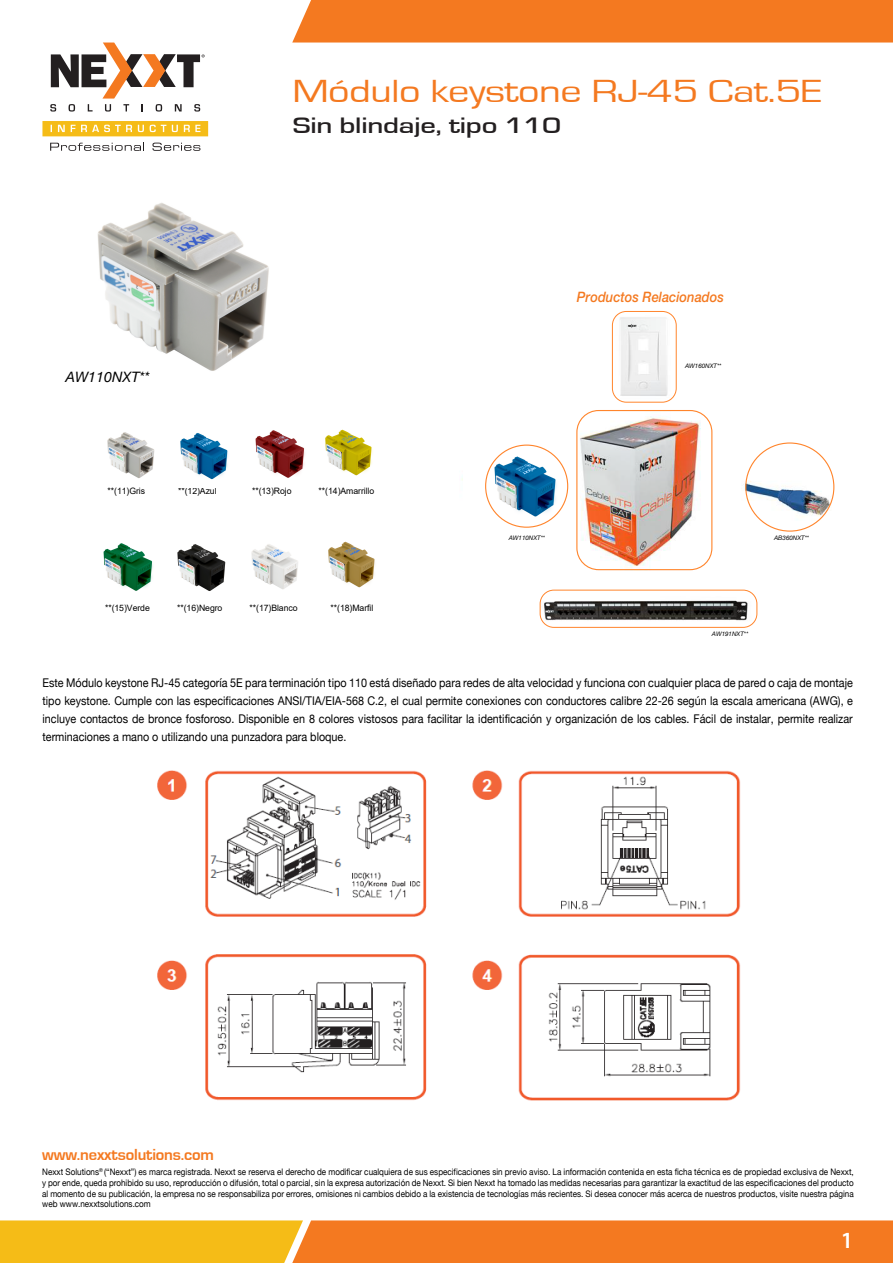
<style>
.page{position:relative;width:893px;height:1263px;background:#fff}
.page>*{position:absolute;margin:0;border:0;box-sizing:border-box;transform-origin:0 0}
.t1{font:33px "Eurostile T";letter-spacing:-.01em;color:#f47920;scale:1.29 1}
.t2{font:600 23.25px "Myriad Pro";color:#fff}
.t3{font:500 23.1px "Eurostile T";letter-spacing:-.01em;color:#231f20;scale:1.33 1}
.t4{font:700 16.5px "Eurostile T";letter-spacing:-.01em;color:#f47920}
.t5{font:italic 500 14.4px "Helvetica Neue";color:#f47920;scale:.9 1}
.t6{font:italic 14.4px "Helvetica Neue";color:#000}
.t7{font:12px/18px "Helvetica Neue";color:#000;text-align:justify;scale:.9 1}
.t8{font:9px/10.8px "Helvetica Neue";color:#000;text-align:justify;scale:.9 1}
.t9{font:8.85px "Arial";letter-spacing:-.005em;color:#000}
.t10{font:italic 6.15px "Helvetica Neue";color:#000}
</style>
<div class="page">
<img style="left:462px;top:311px;width:372px;height:316px">
<div style="left:464px;top:460px;width:53px;height:67px;background:#fff"></div>
<img style="left:485px;top:445px;width:83px;height:83px">
<svg style="left:50px;top:143px;width:94px;height:8px"></svg>
<svg style="left:152px;top:143px;width:48px;height:8px"></svg>
<svg style="left:50px;top:43px;width:155px;height:69px"></svg>
<svg style="left:42px;top:121px;width:166px;height:15px;background:#f6c435"></svg>
<svg style="left:0;top:1220px;width:893px;height:43px;background:#f49121"></svg>
<div style="left:292px;top:0;width:601px;height:43px;background:#f47920"></div>
<div style="left:612px;top:311px;width:65px;height:92px;border:1px solid #ff852c;border-radius:14px"></div>
<div style="left:540px;top:590px;width:217px;height:38px;border:1px solid #ff852c;border-radius:14px"></div>
<div style="left:485px;top:445px;width:83px;height:83px;border:1px solid #ff852c;border-radius:50%"></div>
<div style="left:576px;top:410px;width:136px;height:160px;border:1px solid #ff852c;border-radius:22px"></div>
<img style="left:157px;top:771px;width:583px;height:330px">
<img style="left:180px;top:433px;width:48px;height:47px">
<img style="left:255px;top:430px;width:50px;height:48px">
<img style="left:177px;top:544px;width:49px;height:47px">
<img style="left:97px;top:203px;width:172px;height:168px">
<img style="left:107px;top:432px;width:48px;height:46px">
<img style="left:103px;top:543px;width:50px;height:48px">
<img style="left:328px;top:541px;width:47px;height:47px">
<img style="left:251px;top:544px;width:47px;height:45px">
<img style="left:325px;top:429px;width:48px;height:47px">
<h1 class="t1" style="left:292px;top:73px;width:412px">Módulo keystone RJ-45 Cat.5E</h1>
<h3 class="t3" style="left:293px;top:112px;width:203px">Sin blindaje, tipo 110</h3>
<h3 class="t6" style="left:65px;top:369px;width:86px">AW110NXT**</h3>
<p class="t9" style="left:108px;top:485px;width:39px">**(11)Gris</p>
<p class="t9" style="left:178px;top:485px;width:40px">**(12)Azul</p>
<p class="t9" style="left:252px;top:485px;width:41px">**(13)Rojo</p>
<p class="t9" style="left:319px;top:485px;width:57px">**(14)Amarrillo</p>
<p class="t9" style="left:105px;top:602px;width:46px">**(15)Verde</p>
<p class="t9" style="left:177px;top:602px;width:47px">**(16)Negro</p>
<p class="t9" style="left:249px;top:602px;width:50px">**(17)Blanco</p>
<p class="t9" style="left:331px;top:601px;width:44px">**(18)Marfil</p>
<h3 class="t5" style="left:577px;top:288px;width:165px">Productos Relacionados</h3>
<p class="t10" style="left:685px;top:362px;width:38px">AW160NXT**</p>
<p class="t10" style="left:509px;top:534px;width:38px">AW110NXT**</p>
<p class="t10" style="left:774px;top:534px;width:36px">AB360NXT**</p>
<p class="t10" style="left:712px;top:630px;width:38px">AW191NXT**</p>
<p class="t7" style="left:43px;top:674px;width:902px">Este Módulo keystone RJ-45 categoría 5E para terminación tipo 110 está diseñado para redes de alta velocidad y funciona con cualquier placa de pared o caja de montaje tipo keystone. Cumple con las especificaciones ANSI/TIA/EIA-568 C.2, el cual permite conexiones con conductores calibre 22-26 según la escala americana (AWG), e incluye contactos de bronce fosforoso. Disponible en 8 colores vistosos para facilitar la identificación y organización de los cables. Fácil de instalar, permite realizar terminaciones a mano o utilizando una punzadora para bloque.</p>
<h3 class="t4" style="left:42px;top:1146px;width:173px">www.nexxtsolutions.com</h3>
<p class="t8" style="left:42px;top:1166px;width:903px">Nexxt Solutions<sup>®</sup> (“Nexxt”) es marca registrada. Nexxt se reserva el derecho de modificar cualquiera de sus especificaciones sin previo aviso. La información contenida en esta ficha técnica es de propiedad exclusiva de Nexxt, y por ende, queda prohibido su uso, reproducción o difusión, total o parcial, sin la expresa autorización de Nexxt. Si bien Nexxt ha tomado las medidas necesarias para garantizar la exactitud de las especificaciones del producto al momento de su publicación, la empresa no se responsabiliza por errores, omisiones ni cambios debido a la existencia de tecnologías más recientes. Si desea conocer más acerca de nuestros productos, visite nuestra página web www.nexxtsolutions.com</p>
<h2 class="t2" style="left:841px;top:1226px;width:14px">1</h2>
</div>
